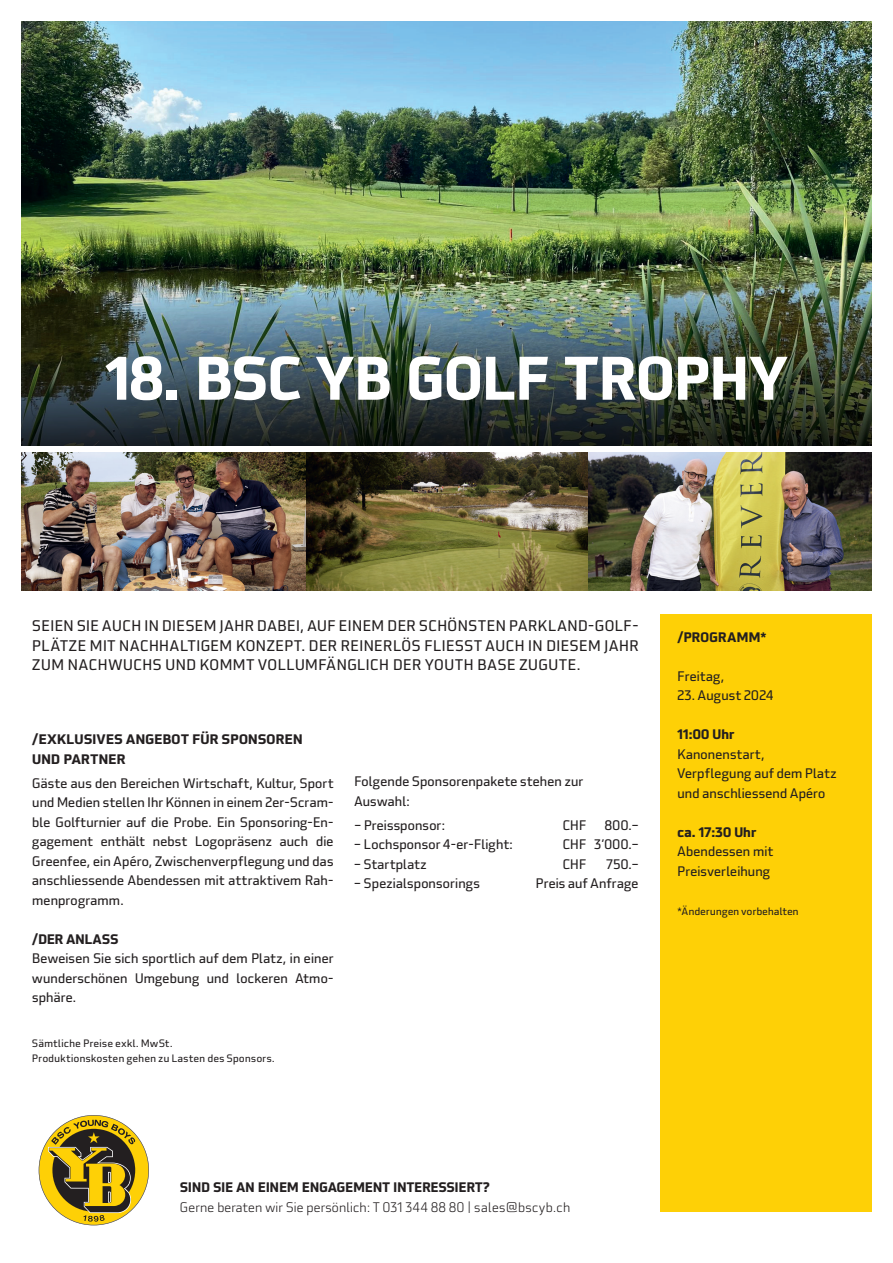
<style>
.page{position:relative;width:893px;height:1263px;background:#fff}
.page>*{position:absolute;margin:0;border:0;box-sizing:border-box;transform-origin:0 0}
.t1{font:700 60px "Utility OT";letter-spacing:-.04em;color:#fff;scale:.96 1}
.t2{font:15px/19.5px "Utility OT";letter-spacing:-.01em;color:#231f20;text-align:justify}
.t3{font:13.5px/19.5px "Utility OT";letter-spacing:-.035em;color:#231f20}
.t4{font:700 13.5px/19.5px "Utility OT";letter-spacing:-.03em;color:#231f20}
.t5{font:300 13.5px "Utility OT";letter-spacing:-.035em;color:#231f20}
.t6{font:700 13.5px "Utility OT";letter-spacing:-.03em;color:#231f20;scale:.96 1}
.t7{font:10.5px/15px "Utility OT";letter-spacing:-.015em;color:#231f20}
</style>
<div class="page">
<img style="left:21px;top:21px;width:851px;height:251px">
<svg style="left:39px;top:1115px;width:110px;height:110px"></svg>
<div style="left:660px;top:614px;width:212px;height:598px;background:#fed006"></div>
<img style="left:21px;top:272px;width:851px;height:174px">
<img style="left:21px;top:453px;width:851px;height:138px">
<h1 class="t1" style="left:104px;top:339px;width:714px">18. BSC YB GOLF TROPHY</h1>
<p class="t2" style="left:32px;top:616px;width:608px">SEIEN SIE AUCH IN DIESEM JAHR DABEI, AUF EINEM DER SCHÖNSTEN PARKLAND-GOLF-PLÄTZE MIT NACHHALTIGEM KONZEPT. DER REINERLÖS FLIESST AUCH IN DIESEM JAHR ZUM NACHWUCHS UND KOMMT VOLLUMFÄNGLICH DER YOUTH BASE ZUGUTE.</p>
<p class="t4" style="left:32px;top:729px;width:273px">/EXKLUSIVES ANGEBOT FÜR SPONSOREN<br>UND PARTNER</p>
<p class="t3" style="left:32px;top:773px;width:303px;text-align:justify">Gäste aus den Bereichen Wirtschaft, Kultur, Sport und Medien stellen Ihr Können in einem 2er-Scram&shy;ble Golfturnier auf die Probe. Ein Sponsoring-En&shy;gagement enthält nebst Logopräsenz auch die Greenfee, ein Apéro, Zwischenverpflegung und das anschliessende Abendessen mit attraktivem Rah&shy;menprogramm.</p>
<p class="t4" style="left:32px;top:929px;width:88px">/DER ANLASS</p>
<p class="t3" style="left:32px;top:948px;width:303px;text-align:justify">Beweisen Sie sich sportlich auf dem Platz, in einer wunderschönen Umgebung und lockeren Atmo&shy;sphäre.</p>
<p class="t7" style="left:32px;top:1036px;width:244px">Sämtliche Preise exkl. MwSt.<br>Produktionskosten gehen zu Lasten des Sponsors.</p>
<p class="t3" style="left:354px;top:771px;width:231px">Folgende Sponsorenpakete stehen zur<br>Auswahl:</p>
<p class="t3" style="left:354px;top:815px;width:93px">– Preissponsor:</p>
<p class="t3" style="left:562px;top:815px;width:26px">CHF</p>
<p class="t3" style="left:605px;top:815px;width:36px">800.–</p>
<p class="t3" style="left:354px;top:834px;width:161px">– Lochsponsor 4-er-Flight:</p>
<p class="t3" style="left:562px;top:834px;width:78px">CHF 3’000.–</p>
<p class="t3" style="left:354px;top:854px;width:75px">– Startplatz</p>
<p class="t3" style="left:562px;top:854px;width:26px">CHF</p>
<p class="t3" style="left:606px;top:854px;width:34px">750.–</p>
<p class="t3" style="left:354px;top:873px;width:128px">– Spezialsponsorings</p>
<p class="t3" style="left:535px;top:873px;width:105px">Preis auf Anfrage</p>
<p class="t4" style="left:677px;top:627px;width:91px">/PROGRAMM*</p>
<p class="t3" style="left:677px;top:666px;width:49px">Freitag,</p>
<p class="t3" style="left:677px;top:686px;width:98px">23. August 2024</p>
<p class="t4" style="left:677px;top:724px;width:59px">11:00 Uhr</p>
<p class="t3" style="left:677px;top:744px;width:161px">Kanonenstart,<br>Verpflegung auf dem Platz und anschliessend Apéro</p>
<p class="t4" style="left:677px;top:822px;width:81px">ca. 17:30 Uhr</p>
<p class="t3" style="left:677px;top:842px;width:98px">Abendessen mit<br>Preisverleihung</p>
<p class="t7" style="left:677px;top:903px;width:123px">*Änderungen vorbehalten</p>
<p class="t6" style="left:180px;top:1179px;width:325px">SIND SIE AN EINEM ENGAGEMENT INTERESSIERT?</p>
<p class="t5" style="left:180px;top:1199px;width:393px">Gerne beraten wir Sie persönlich: T 031 344 88 80 | sales@bscyb.ch</p>
</div>
